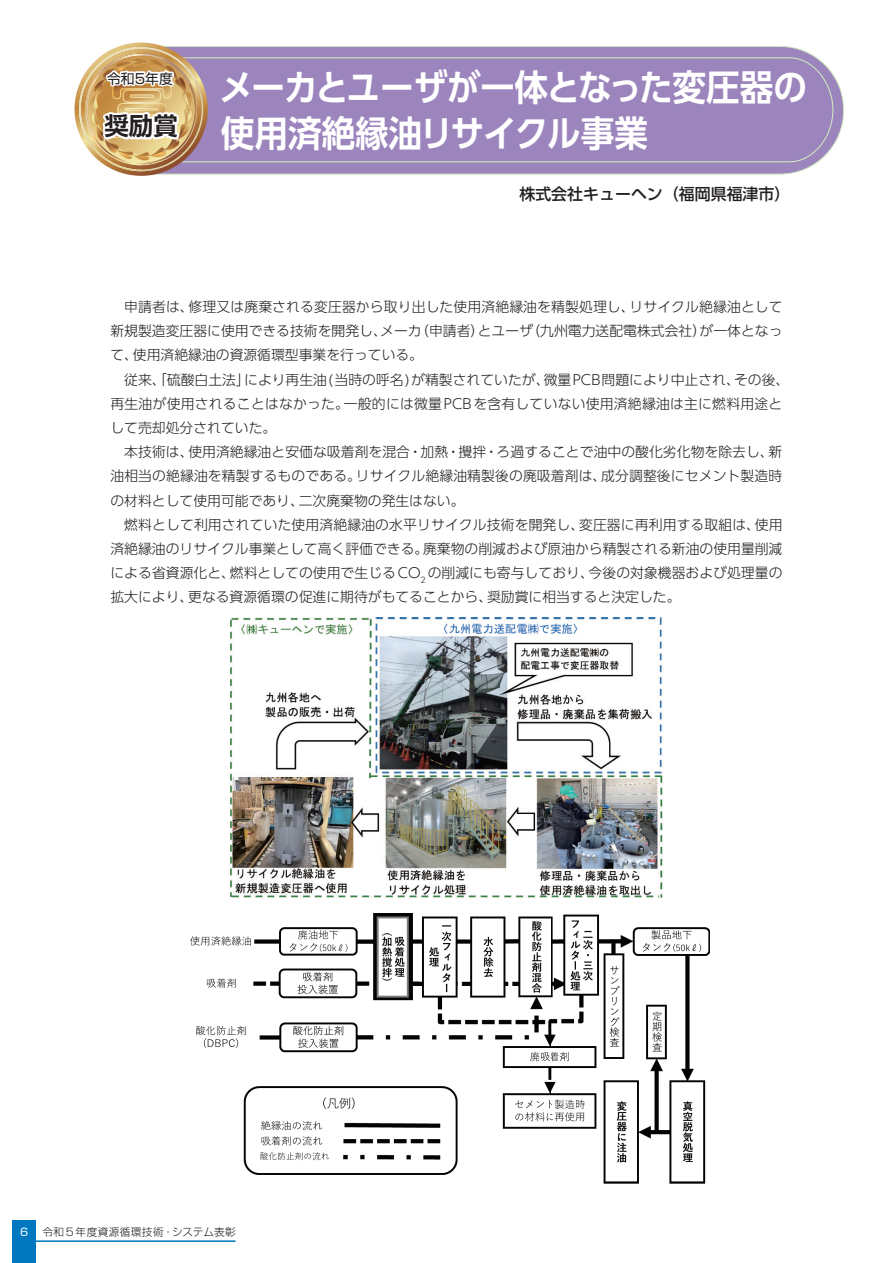
<style>
.page{position:relative;width:893px;height:1263px;background:#fff}
.page>*{position:absolute;margin:0;border:0;box-sizing:border-box;transform-origin:0 0}
.t1{font:700 36.15px/45.8px "UD Shin Go Pro De";letter-spacing:-.005em;color:#fff;scale:.93 1}
.t2{font:700 24.45px "Shin Go Pro De";color:#231f20}
.t3{font:500 15.9px "UD Shin Go Pro";color:#231f20}
.t4{font:300 13.8px/24.2px "UD Shin Go Pro";color:#231f20;text-align:justify}
.t5{font:13.8px "Shin Go Pro";color:#231f20}
.t6{font:300 10.65px "Shin Go Pro";letter-spacing:.04em;color:#231f20}
.t7{font:10.65px "Shin Go Pro";color:#fff}
</style>
<div class="page">
<svg style="left:141px;top:46px;width:703px;height:129px;background:#ab9ac4"></svg>
<div style="left:203px;top:57px;width:630px;height:105px;background:#9c85bd"></div>
<svg style="left:75px;top:47px;width:128px;height:129px"></svg>
<img style="left:230px;top:617px;width:433px;height:281px">
<img style="left:190px;top:913px;width:519px;height:270px">
<div style="left:13px;top:1220px;width:23px;height:43px;background:#0078c0"></div>
<hr style="left:36px;top:1240px;width:200px;height:2px;background:#0078c0">
<p class="t5" style="left:107px;top:67px;width:67px">令和5年度</p>
<h2 class="t2" style="left:104px;top:106px;width:75px">奨励賞</h2>
<h1 class="t1" style="left:219px;top:63px;width:633px">メーカとユーザが一体となった変圧器の使用済絶縁油リサイクル事業</h1>
<p class="t3" style="left:519px;top:181px;width:273px">株式会社キューヘン（福岡県福津市）</p>
<p class="t4" style="left:110px;top:294px;width:674px;text-indent:14px">申請者は、修理又は廃棄される変圧器から取り出した使用済絶縁油を精製処理し、リサイクル絶縁油として新規製造変圧器に使用できる技術を開発し、メーカ（申請者）とユーザ（九州電力送配電株式会社）が一体となって、使用済絶縁油の資源循環型事業を行っている。</p>
<p class="t4" style="left:110px;top:367px;width:680px;text-align:left;text-indent:14px">従来、「硫酸白土法」により再生油(当時の呼名)が精製されていたが、微量PCB問題により中止され、その後、再生油が使用されることはなかった。一般的には微量 PCBを含有していない使用済絶縁油は主に燃料用途として売却処分されていた。</p>
<p class="t4" style="left:110px;top:439px;width:673px;text-indent:14px">本技術は、使用済絶縁油と安価な吸着剤を混合・加熱・攪拌・ろ過することで油中の酸化劣化物を除去し、新油相当の絶縁油を精製するものである。リサイクル絶縁油精製後の廃吸着剤は、成分調整後にセメント製造時の材料として使用可能であり、二次廃棄物の発生はない。</p>
<p class="t4" style="left:110px;top:512px;width:674px;text-indent:14px">燃料として利用されていた使用済絶縁油の水平リサイクル技術を開発し、変圧器に再利用する取組は、使用済絶縁油のリサイクル事業として高く評価できる。廃棄物の削減および原油から精製される新油の使用量削減による省資源化と、燃料としての使用で生じる CO<sub>2</sub> の削減にも寄与しており、今後の対象機器および処理量の拡大により、更なる資源循環の促進に期待がもてることから、奨励賞に相当すると決定した。</p>
<p class="t7" style="left:20px;top:1223px;width:10px">6</p>
<p class="t6" style="left:42px;top:1223px;width:195px">令和 5年度資源循環技術・システム表彰</p>
</div>
